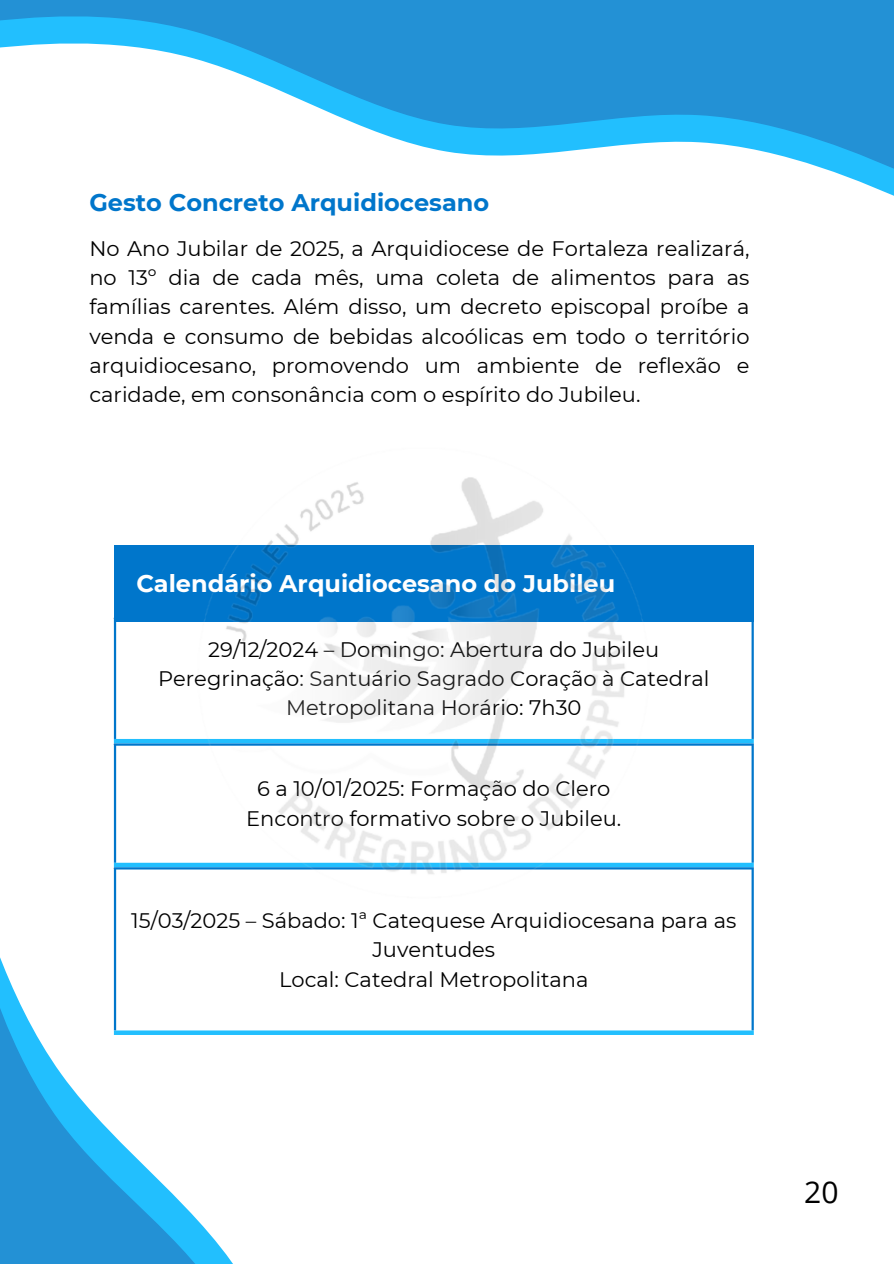
<style>
.page{position:relative;width:894px;height:1264px;background:#fff}
.page>*{position:absolute;margin:0;border:0;box-sizing:border-box;transform-origin:0 0}
.t1{font:30px "Open Sans";color:#000}
.t2{font:700 24px "Montserrat";color:#fff}
.t3{font:700 24px "Montserrat";color:#0076cb}
.t4{font:21px/29.2px "Montserrat";color:#000;text-align:center}
</style>
<div class="page">
<svg style="left:0;top:0;width:893px;height:194px"></svg>
<svg style="left:0;top:876px;width:603px;height:387px"></svg>
<hr style="left:114px;top:619px;width:2px;height:120px;background:#0076cb">
<hr style="left:751px;top:619px;width:2px;height:120px;background:#0076cb">
<hr style="left:114px;top:739px;width:639px;height:4px;background:#22bffe">
<div style="left:114px;top:545px;width:639px;height:76px;background:#0076cb"></div>
<hr style="left:114px;top:745px;width:2px;height:117px;background:#0076cb">
<hr style="left:751px;top:745px;width:2px;height:117px;background:#0076cb">
<hr style="left:114px;top:743px;width:639px;height:2px;background:#0076cb">
<div style="left:114px;top:862px;width:639px;height:5px;background:#22bffe"></div>
<hr style="left:114px;top:869px;width:2px;height:161px;background:#0076cb">
<hr style="left:751px;top:869px;width:2px;height:161px;background:#0076cb">
<hr style="left:114px;top:867px;width:639px;height:2px;background:#0076cb">
<svg style="left:114px;top:1030px;width:639px;height:4px;fill:#22bffe"></svg>
<img style="left:176px;top:477px;width:506px;height:457px">
<p class="t3" style="left:89px;top:187px;width:401px">Gesto Concreto Arquidiocesano</p>
<h2 class="t4" style="left:89px;top:233px;width:661px;text-align:justify">No Ano Jubilar de 2025, a Arquidiocese de Fortaleza realizará, no 13º dia de cada mês, uma coleta de alimentos para as famílias carentes. Além disso, um decreto episcopal proíbe a venda e consumo de bebidas alcoólicas em todo o território arquidiocesano, promovendo um ambiente de reflexão e caridade, em consonância com o espírito do Jubileu.</h2>
<p class="t2" style="left:136px;top:568px;width:480px">Calendário Arquidiocesano do Jubileu</p>
<p class="t4" style="left:208px;top:634px;width:452px">29/12/2024 – Domingo: Abertura do Jubileu</p>
<p class="t4" style="left:158px;top:664px;width:552px">Peregrinação: Santuário Sagrado Coração à Catedral<br>Metropolitana Horário: 7h30</p>
<h2 class="t4" style="left:257px;top:774px;width:354px">6 a 10/01/2025: Formação do Clero</h2>
<p class="t4" style="left:246px;top:803px;width:376px">Encontro formativo sobre o Jubileu.</p>
<p class="t4" style="left:131px;top:905px;width:606px">15/03/2025 – Sábado: 1ª Catequese Arquidiocesana para as<br>Juventudes</p>
<p class="t4" style="left:279px;top:964px;width:311px">Local: Catedral Metropolitana</p>
<h1 class="t1" style="left:804px;top:1170px;width:36px">20</h1>
</div>
